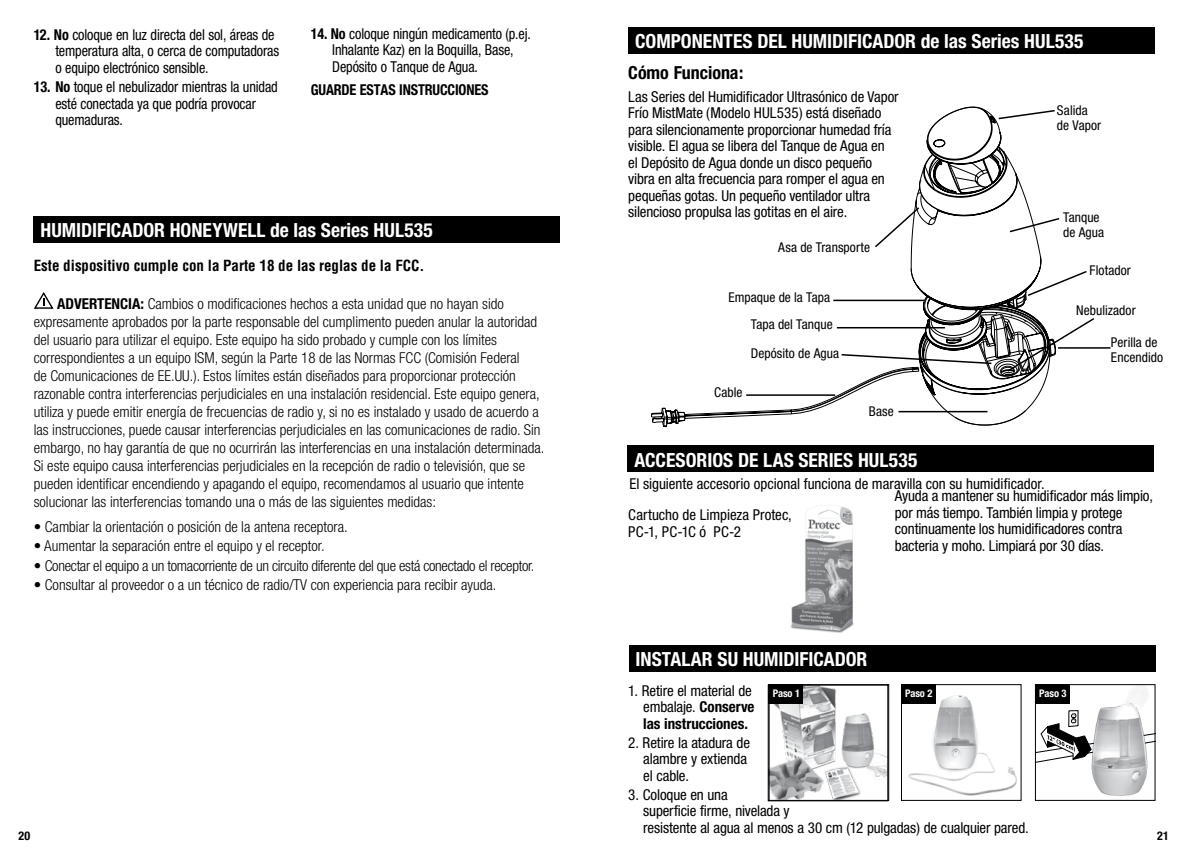
<style>
.page{position:relative;width:1188px;height:864px;background:#fff}
.page>*{position:absolute;margin:0;border:0;box-sizing:border-box;transform-origin:0 0}
.t1{font:700 condensed 19.5px "Helvetica Neue";color:#fff}
.t2{font:700 condensed 18px "Helvetica Neue";color:#000}
.t3{font:300 condensed 15px/18px "Helvetica Neue";color:#000}
.t4{font:condensed 15px/16.5px "Helvetica Neue";letter-spacing:-.01em;color:#000}
.t5{font:condensed 15px/16.5px "Helvetica Neue";letter-spacing:-.01em;color:#000;scale:.95 1}
.t6{font:300 condensed 15px "Helvetica Neue";letter-spacing:-.02em;color:#000}
.t7{font:700 condensed 15px "Helvetica";color:#000}
.t8{font:700 condensed 15px "Helvetica Neue";letter-spacing:-.01em;color:#000;scale:.95 1}
.t9{font:condensed 13.5px/15px "Helvetica Neue";letter-spacing:.005em;color:#000}
.t10{font:700 condensed 12px "Helvetica Neue";color:#000}
.t11{font:700 condensed 10.5px "Helvetica Neue";letter-spacing:-.015em;color:#fff}
.s1{font-weight:700}
</style>
<div class="page">
<img style="left:771px;top:687px;width:115px;height:112px">
<div style="left:768px;top:685px;width:120px;height:116px;border:1px solid #000"></div>
<div style="left:628px;top:27px;width:527px;height:27px;background:#000"></div>
<img style="left:908px;top:691px;width:109px;height:105px">
<div style="left:901px;top:684px;width:120px;height:117px;border:1px solid #000"></div>
<div style="left:901px;top:684px;width:34px;height:20px;background:#000"></div>
<svg style="left:1037px;top:710px;width:50px;height:53px"></svg>
<img style="left:1087px;top:686px;width:66px;height:110px">
<div style="left:1035px;top:684px;width:120px;height:117px;border:1px solid #000"></div>
<div style="left:769px;top:684px;width:120px;height:117px;border:1px solid #000"></div>
<div style="left:769px;top:684px;width:34px;height:20px;background:#000"></div>
<div style="left:629px;top:645px;width:526px;height:27px;background:#000"></div>
<div style="left:628px;top:446px;width:526px;height:26px;background:#000"></div>
<div style="left:1035px;top:684px;width:34px;height:20px;background:#000"></div>
<img style="left:790px;top:507px;width:64px;height:126px">
<hr style="left:1058px;top:347px;width:53px;height:2px;background:#000">
<svg style="left:651px;top:107px;width:445px;height:320px"></svg>
<hr style="left:833px;top:300px;width:91px;height:1px;background:#000">
<hr style="left:837px;top:327px;width:108px;height:1px;background:#000">
<div style="left:34px;top:216px;width:526px;height:27px;background:#000"></div>
<svg style="left:34px;top:292px;width:20px;height:17px"></svg>
<p class="t5" style="left:55px;top:26px;width:237px;text-indent:-22px"><span class="s1">12. No</span> coloque en luz directa del sol, áreas de temperatura alta, o cerca de computadoras o equipo electrónico sensible.</p>
<p class="t5" style="left:55px;top:79px;width:236px;text-indent:-22px"><span class="s1">13. No</span> toque el nebulizador mientras la unidad esté conectada ya que podría provocar quemaduras.</p>
<p class="t5" style="left:332px;top:25px;width:211px;text-indent:-22px"><span class="s1">14. No</span> coloque ningún medicamento (p.ej.<br>Inhalante Kaz) en la Boquilla, Base,<br>Depósito o Tanque de Agua.</p>
<p class="t8" style="left:311px;top:81px;width:189px">GUARDE ESTAS INSTRUCCIONES</p>
<h1 class="t1" style="left:40px;top:218px;width:394px">HUMIDIFICADOR HONEYWELL de las Series HUL535</h1>
<p class="t7" style="left:34px;top:256px;width:392px">Este dispositivo cumple con la Parte 18 de las reglas de la FCC.</p>
<p class="t3" style="left:34px;top:294px;width:512px;text-indent:23px"><span class="s1">ADVERTENCIA:</span> Cambios o modificaciones hechos a esta unidad que no hayan sido expresamente aprobados por la parte responsable del cumplimento pueden anular la autoridad del usuario para utilizar el equipo. Este equipo ha sido probado y cumple con los límites correspondientes a un equipo ISM, según la Parte 18 de las Normas FCC (Comisión Federal<br>de Comunicaciones de EE.UU.). Estos límites están diseñados para proporcionar protección razonable contra interferencias perjudiciales en una instalación residencial. Este equipo genera, utiliza y puede emitir energía de frecuencias de radio y, si no es instalado y usado de acuerdo a las instrucciones, puede causar interferencias perjudiciales en las comunicaciones de radio. Sin embargo, no hay garantía de que no ocurrirán las interferencias en una instalación determinada.<br>Si este equipo causa interferencias perjudiciales en la recepción de radio o televisión, que se pueden identificar encendiendo y apagando el equipo, recomendamos al usuario que intente solucionar las interferencias tomando una o más de las siguientes medidas:</p>
<p class="t3" style="left:34px;top:517px;width:315px">• Cambiar la orientación o posición de la antena receptora.</p>
<p class="t3" style="left:34px;top:537px;width:292px">• Aumentar la separación entre el equipo y el receptor.</p>
<p class="t6" style="left:34px;top:557px;width:502px">• Conectar el equipo a un tomacorriente de un circuito diferente del que está conectado el receptor.</p>
<p class="t3" style="left:34px;top:576px;width:464px">• Consultar al proveedor o a un técnico de radio/TV con experiencia para recibir ayuda.</p>
<h1 class="t1" style="left:635px;top:29px;width:450px">COMPONENTES DEL HUMIDIFICADOR de las Series HUL535</h1>
<p class="t2" style="left:628px;top:61px;width:117px">Cómo Funciona:</p>
<p class="t4" style="left:628px;top:88px;width:272px">Las Series del Humidificador Ultrasónico de Vapor Frío MistMate (Modelo HUL535) está diseñado para silencionamente proporcionar humedad fría visible. El agua se libera del Tanque de Agua en<br>el Depósito de Agua donde un disco pequeño vibra en alta frecuencia para romper el agua en pequeñas gotas. Un pequeño ventilador ultra silencioso propulsa las gotitas en el aire.</p>
<p class="t9" style="left:778px;top:240px;width:93px">Asa de Transporte</p>
<p class="t9" style="left:729px;top:289px;width:103px">Empaque de la Tapa</p>
<p class="t9" style="left:751px;top:317px;width:83px">Tapa del Tanque</p>
<p class="t9" style="left:751px;top:345px;width:90px">Depósito de Agua</p>
<p class="t9" style="left:714px;top:385px;width:30px">Cable</p>
<p class="t9" style="left:869px;top:404px;width:27px">Base</p>
<h1 class="t1" style="left:634px;top:448px;width:284px">ACCESORIOS DE LAS SERIES HUL535</h1>
<p class="t9" style="left:1057px;top:102px;width:46px">Salida de Vapor</p>
<p class="t9" style="left:1063px;top:209px;width:43px">Tanque de Agua</p>
<p class="t9" style="left:1090px;top:262px;width:43px">Flotador</p>
<p class="t9" style="left:1076px;top:303px;width:61px">Nebulizador</p>
<p class="t9" style="left:1111px;top:335px;width:54px">Perilla de<br>Encendido</p>
<p class="t4" style="left:895px;top:478px;width:260px;line-height:12px;text-indent:-266px">El siguiente accesorio opcional funciona de maravilla con su humidificador.<br>Ayuda a mantener su humidificador más limpio,</p>
<p class="t4" style="left:895px;top:504px;width:229px;text-align:justify">por más tiempo. También limpia y protege continuamente los humidificadores contra bacteria y moho. Limpiará por 30 días.</p>
<p class="t4" style="left:628px;top:506px;width:165px">Cartucho de Limpieza Protec,<br>PC-1, PC-1C ó PC-2</p>
<h1 class="t1" style="left:636px;top:648px;width:233px">INSTALAR SU HUMIDIFICADOR</h1>
<p class="t4" style="left:643px;top:682px;width:113px;text-indent:-15px">1. Retire el material de embalaje. <span class="s1">Conserve las instrucciones.</span></p>
<p class="t4" style="left:643px;top:734px;width:108px;text-indent:-15px">2. Retire la atadura de alambre y extienda el cable.</p>
<p class="t4" style="left:643px;top:786px;width:387px;text-indent:-15px">3. Coloque en una<br>superficie firme, nivelada y<br>resistente al agua al menos a 30 cm (12 pulgadas) de cualquier pared.</p>
<p class="t11" style="left:773px;top:686px;width:29px">Paso 1</p>
<p class="t11" style="left:905px;top:686px;width:29px">Paso 2</p>
<p class="t11" style="left:1039px;top:686px;width:29px">Paso 3</p>
<p class="t10" style="left:19px;top:828px;width:13px">20</p>
<p class="t10" style="left:1157px;top:828px;width:13px">21</p>
</div>
